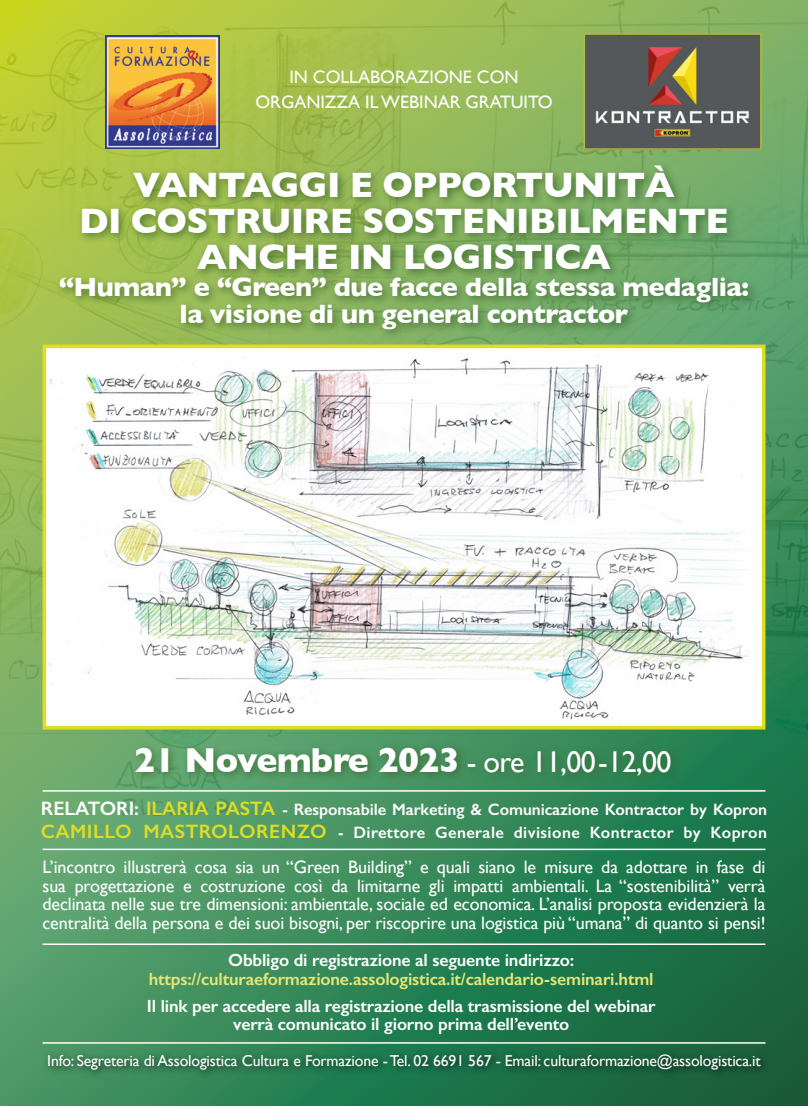
<style>
.page{position:relative;width:808px;height:1106px;background:#fff}
.page>*{position:absolute;margin:0;border:0;box-sizing:border-box;transform-origin:0 0}
.t1{font:700 36px/36px "Gill Sans";letter-spacing:-.02em;color:#fff;text-align:center}
.t2{font:30px "Gill Sans";letter-spacing:-.02em;color:#fff}
.t3{font:700 27px/27px "Gill Sans";letter-spacing:-.02em;color:#fff;text-align:center}
.t4{font:18px/18.6px "Gill Sans";letter-spacing:-.005em;color:#fff;text-align:justify}
.t5{font:600 17.7px/18px "Gill Sans";letter-spacing:-.01em;color:#fff;text-align:center}
.t6{font:600 17.7px "Gill Sans";letter-spacing:-.01em;color:#e8e776}
.t7{font:600 16.5px "Gill Sans";letter-spacing:-.005em;color:#fff}
.t8{font:600 16.5px "Gill Sans";letter-spacing:.025em;color:#fff}
.t9{font:15.75px "Gill Sans";letter-spacing:-.01em;color:#fff}
.s1{font-weight:700;font-size:35.25px}
.s2{font-size:19.5px}
.s3{font-size:19.5px;color:#dedd26}
</style>
<div class="page">
<img style="left:0;top:0;width:808px;height:1106px">
<hr style="left:43px;top:943px;width:722px;height:2px;background:#fff">
<hr style="left:43px;top:790px;width:722px;height:1px;background:#fff">
<hr style="left:43px;top:848px;width:722px;height:2px;background:#fff">
<hr style="left:43px;top:1042px;width:722px;height:1px;background:#fff">
<div style="left:43px;top:1049px;width:727px;height:30px;background:#000;opacity:.75"></div>
<img style="left:48px;top:349px;width:712px;height:375px">
<div style="left:43px;top:344px;width:722px;height:385px;border:4px solid #dedd26"></div>
<img style="left:106px;top:35px;width:113px;height:113px">
<div style="left:55px;top:160px;width:704px;height:180px;background:#3b652c;opacity:.75"></div>
<img style="left:587px;top:36px;width:172px;height:111px">
<div style="left:584px;top:33px;width:178px;height:117px;border:2px solid #b4bb34"></div>
<div style="left:131px;top:742px;width:551px;height:43px;background:#3b652c;opacity:.75"></div>
<p class="t4" style="left:289px;top:67px;width:231px">IN COLLABORAZIONE CON</p>
<p class="t4" style="left:255px;top:92px;width:299px">ORGANIZZA IL WEBINAR GRATUITO</p>
<p class="t1" style="left:79px;top:166px;width:651px">VANTAGGI E OPPORTUNITÀ<br>DI COSTRUIRE SOSTENIBILMENTE<br>ANCHE IN LOGISTICA</p>
<p class="t3" style="left:59px;top:272px;width:692px">“Human” e “Green” due facce della stessa medaglia: la visione di un general contractor</p>
<p class="t2" style="left:134px;top:744px;width:539px"><span class="s1">21 Novembre 2023</span> - ore 11,00-12,00</p>
<p class="t7" style="left:41px;top:799px;width:727px"><span class="s2">RELATORI:</span> <span class="s3">ILARIA PASTA</span> - Responsabile Marketing &amp; Comunicazione Kontractor by Kopron</p>
<p class="t8" style="left:41px;top:822px;width:727px"><span class="s3">CAMILLO MASTROLORENZO</span> - Direttore Generale divisione Kontractor by Kopron</p>
<p class="t4" style="left:43px;top:857px;width:724px">L’incontro illustrerà cosa sia un “Green Building” e quali siano le misure da adottare in fase di sua progettazione e costruzione così da limitarne gli impatti ambientali. La “sostenibilità” verrà declinata nelle sue tre dimensioni: ambientale, sociale ed economica. L’analisi proposta evidenzierà la centralità della persona e dei suoi bisogni, per riscoprire una logistica più “umana” di quanto si pensi!</p>
<p class="t5" style="left:228px;top:951px;width:348px">Obbligo di registrazione al seguente indirizzo:</p>
<p class="t6" style="left:149px;top:968px;width:506px">https://culturaeformazione.assologistica.it/calendario-seminari.html</p>
<p class="t5" style="left:147px;top:996px;width:510px">Il link per accedere alla registrazione della trasmissione del webinar verrà comunicato il giorno prima dell’evento</p>
<p class="t9" style="left:47px;top:1051px;width:715px">Info: Segreteria di Assologistica Cultura e Formazione - Tel. 02 6691 567 - Email: culturaformazione@assologistica.it</p>
</div>
